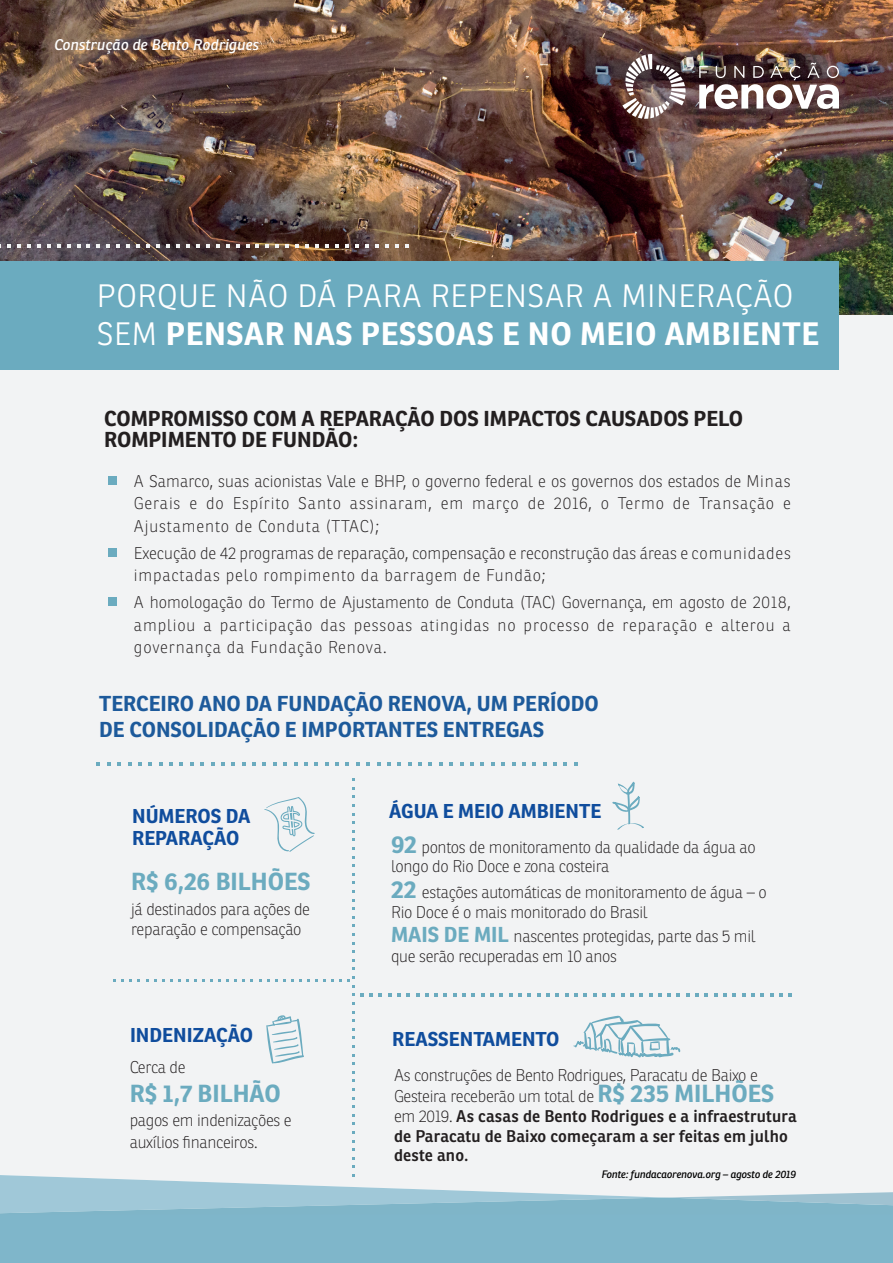
<style>
.page{position:relative;width:893px;height:1263px;background:#fff}
.page>*{position:absolute;margin:0;border:0;box-sizing:border-box;transform-origin:0 0}
.t1{font:300 31.5px/37.8px "Ronnia";letter-spacing:.02em;color:#fff}
.t2{font:700 24px "Ronnia";color:#6babbf}
.t3{font:700 21px/25.5px "Ronnia";color:#1d5a9b}
.t4{font:700 21px/21px "Ronnia";color:#231f20}
.t5{font:700 19.5px/22px "Ronnia";color:#104d9d}
.t6{font:100 16.5px/22.5px "Ronnia";letter-spacing:-.02em;color:#231f20}
.t7{font:600 16.5px/20.1px "Ronnia";letter-spacing:.01em;color:#231f20}
.t8{font:100 16.5px/22.5px "Ronnia";color:#231f20}
.t9{font:italic 15px "Ronnia W01";color:#fff}
.t10{font:italic 10.5px "Ronnia W01";letter-spacing:-.02em;color:#000}
.s1{font-weight:700}
.s2{font-weight:700;font-size:24px;color:#6babbf}
.s3{font-weight:700;font-size:21px;color:#6babbf}
.s4{font-weight:100}
</style>
<div class="page">
<div style="left:0;top:315px;width:893px;height:860px;background:#f2f3f4"></div>
<div style="left:0;top:1214px;width:893px;height:49px;background:#7fb6ca"></div>
<svg style="left:0;top:1175px;width:893px;height:39px"></svg>
<img style="left:0;top:0;width:893px;height:315px">
<div style="left:108px;top:476px;width:9px;height:9px;background:#6babbf"></div>
<div style="left:108px;top:597px;width:9px;height:9px;background:#6babbf"></div>
<div style="left:108px;top:549px;width:9px;height:8px;background:#6babbf"></div>
<svg style="left:264px;top:797px;width:51px;height:55px"></svg>
<svg style="left:266px;top:1015px;width:38px;height:49px"></svg>
<svg style="left:612px;top:781px;width:32px;height:49px"></svg>
<svg style="left:573px;top:1015px;width:107px;height:42px"></svg>
<div style="left:0;top:261px;width:839px;height:109px;background:#6babbf"></div>
<svg style="left:7px;top:244px;width:4px;height:4px"></svg>
<svg style="left:17px;top:244px;width:4px;height:4px"></svg>
<svg style="left:27px;top:244px;width:3px;height:4px"></svg>
<svg style="left:37px;top:244px;width:3px;height:4px"></svg>
<svg style="left:47px;top:244px;width:3px;height:4px"></svg>
<svg style="left:57px;top:244px;width:3px;height:4px"></svg>
<svg style="left:67px;top:244px;width:3px;height:4px"></svg>
<svg style="left:77px;top:244px;width:3px;height:4px"></svg>
<svg style="left:87px;top:244px;width:3px;height:4px"></svg>
<svg style="left:97px;top:244px;width:3px;height:4px"></svg>
<svg style="left:107px;top:244px;width:3px;height:4px"></svg>
<svg style="left:117px;top:244px;width:3px;height:4px"></svg>
<svg style="left:127px;top:244px;width:3px;height:4px"></svg>
<svg style="left:137px;top:244px;width:3px;height:4px"></svg>
<svg style="left:146px;top:244px;width:4px;height:4px"></svg>
<svg style="left:156px;top:244px;width:4px;height:4px"></svg>
<svg style="left:166px;top:244px;width:4px;height:4px"></svg>
<svg style="left:176px;top:244px;width:4px;height:4px"></svg>
<svg style="left:186px;top:244px;width:4px;height:4px"></svg>
<svg style="left:196px;top:244px;width:3px;height:4px"></svg>
<svg style="left:206px;top:244px;width:3px;height:4px"></svg>
<svg style="left:216px;top:244px;width:3px;height:4px"></svg>
<svg style="left:226px;top:244px;width:3px;height:4px"></svg>
<svg style="left:236px;top:244px;width:3px;height:4px"></svg>
<svg style="left:246px;top:244px;width:3px;height:4px"></svg>
<svg style="left:256px;top:244px;width:3px;height:4px"></svg>
<svg style="left:266px;top:244px;width:3px;height:4px"></svg>
<svg style="left:276px;top:244px;width:3px;height:4px"></svg>
<svg style="left:286px;top:244px;width:3px;height:4px"></svg>
<svg style="left:296px;top:244px;width:3px;height:4px"></svg>
<svg style="left:305px;top:244px;width:4px;height:4px"></svg>
<svg style="left:315px;top:244px;width:4px;height:4px"></svg>
<svg style="left:325px;top:244px;width:4px;height:4px"></svg>
<svg style="left:335px;top:244px;width:4px;height:4px"></svg>
<svg style="left:345px;top:244px;width:4px;height:4px"></svg>
<svg style="left:355px;top:244px;width:3px;height:4px"></svg>
<svg style="left:365px;top:244px;width:3px;height:4px"></svg>
<svg style="left:375px;top:244px;width:3px;height:4px"></svg>
<svg style="left:385px;top:244px;width:3px;height:4px"></svg>
<svg style="left:395px;top:244px;width:3px;height:4px"></svg>
<svg style="left:405px;top:244px;width:3px;height:4px"></svg>
<svg style="left:553px;top:763px;width:4px;height:3px"></svg>
<svg style="left:532px;top:763px;width:4px;height:3px"></svg>
<svg style="left:522px;top:763px;width:4px;height:3px"></svg>
<svg style="left:501px;top:763px;width:4px;height:3px"></svg>
<svg style="left:470px;top:763px;width:4px;height:3px"></svg>
<svg style="left:449px;top:763px;width:4px;height:3px"></svg>
<svg style="left:439px;top:763px;width:4px;height:3px"></svg>
<svg style="left:418px;top:763px;width:4px;height:3px"></svg>
<svg style="left:387px;top:763px;width:4px;height:3px"></svg>
<svg style="left:366px;top:763px;width:4px;height:3px"></svg>
<svg style="left:356px;top:763px;width:4px;height:3px"></svg>
<svg style="left:335px;top:763px;width:4px;height:3px"></svg>
<svg style="left:304px;top:763px;width:4px;height:3px"></svg>
<svg style="left:283px;top:763px;width:4px;height:3px"></svg>
<svg style="left:273px;top:763px;width:4px;height:3px"></svg>
<svg style="left:252px;top:763px;width:4px;height:3px"></svg>
<svg style="left:221px;top:763px;width:4px;height:3px"></svg>
<svg style="left:200px;top:763px;width:4px;height:3px"></svg>
<svg style="left:190px;top:763px;width:4px;height:3px"></svg>
<svg style="left:169px;top:763px;width:4px;height:3px"></svg>
<svg style="left:138px;top:763px;width:4px;height:3px"></svg>
<svg style="left:117px;top:763px;width:4px;height:3px"></svg>
<svg style="left:107px;top:763px;width:4px;height:3px"></svg>
<svg style="left:352px;top:1157px;width:3px;height:11px"></svg>
<svg style="left:352px;top:1131px;width:3px;height:11px"></svg>
<svg style="left:352px;top:1114px;width:3px;height:11px"></svg>
<svg style="left:352px;top:1088px;width:3px;height:11px"></svg>
<svg style="left:352px;top:1071px;width:3px;height:11px"></svg>
<svg style="left:352px;top:1045px;width:3px;height:11px"></svg>
<svg style="left:352px;top:1028px;width:3px;height:11px"></svg>
<svg style="left:352px;top:1002px;width:3px;height:11px"></svg>
<svg style="left:352px;top:959px;width:3px;height:11px"></svg>
<svg style="left:352px;top:916px;width:3px;height:11px"></svg>
<svg style="left:352px;top:873px;width:3px;height:11px"></svg>
<svg style="left:352px;top:830px;width:3px;height:11px"></svg>
<svg style="left:352px;top:787px;width:3px;height:11px"></svg>
<svg style="left:113px;top:979px;width:11px;height:2px"></svg>
<svg style="left:170px;top:979px;width:75px;height:2px"></svg>
<svg style="left:283px;top:976px;width:80px;height:20px"></svg>
<svg style="left:490px;top:993px;width:4px;height:3px"></svg>
<svg style="left:518px;top:993px;width:4px;height:3px"></svg>
<svg style="left:695px;top:993px;width:4px;height:3px"></svg>
<svg style="left:723px;top:993px;width:4px;height:3px"></svg>
<svg style="left:751px;top:993px;width:4px;height:3px"></svg>
<img style="left:699px;top:63px;width:140px;height:46px">
<svg style="left:622px;top:54px;width:64px;height:65px"></svg>
<p class="t9" style="left:54px;top:35px;width:206px">Construção de Bento Rodrigues</p>
<h1 class="t1" style="left:97px;top:277px;width:724px">PORQUE NÃO DÁ PARA REPENSAR A MINERAÇÃO<br>SEM <span class="s1">PENSAR NAS PESSOAS E NO MEIO AMBIENTE</span></h1>
<p class="t4" style="left:104px;top:408px;width:641px">COMPROMISSO COM A REPARAÇÃO DOS IMPACTOS CAUSADOS PELO<br>ROMPIMENTO DE FUNDÃO:</p>
<p class="t6" style="left:134px;top:470px;width:659px;text-align:justify">A Samarco, suas acionistas Vale e BHP, o governo federal e os governos dos estados de Minas Gerais e do Espírito Santo assinaram, em março de 2016, o Termo de Transação e Ajustamento de Conduta (TTAC);</p>
<p class="t8" style="left:134px;top:542px;width:658px">Execução de 42 programas de reparação, compensação e reconstrução das áreas e comunidades impactadas pelo rompimento da barragem de Fundão;</p>
<p class="t6" style="left:134px;top:591px;width:658px;text-align:justify">A homologação do Termo de Ajustamento de Conduta (TAC) Governança, em agosto de 2018, ampliou a participação das pessoas atingidas no processo de reparação e alterou a governança da Fundação Renova.</p>
<p class="t3" style="left:99px;top:691px;width:501px">TERCEIRO ANO DA FUNDAÇÃO RENOVA, UM PERÍODO<br>DE CONSOLIDAÇÃO E IMPORTANTES ENTREGAS</p>
<p class="t5" style="left:132px;top:804px;width:120px">NÚMEROS DA<br>REPARAÇÃO</p>
<h2 class="t2" style="left:131px;top:866px;width:181px">R$ 6,26 BILHÕES</h2>
<p class="t6" style="left:131px;top:899px;width:180px;line-height:19.8px">já destinados para ações de reparação e compensação</p>
<p class="t5" style="left:130px;top:1023px;width:124px">INDENIZAÇÃO</p>
<p class="t6" style="left:130px;top:1056px;width:58px">Cerca de</p>
<h2 class="t2" style="left:130px;top:1078px;width:153px">R$ 1,7 BILHÃO</h2>
<p class="t6" style="left:130px;top:1109px;width:164px;line-height:21.6px">pagos em indenizações e auxílios financeiros.</p>
<p class="t5" style="left:389px;top:799px;width:214px">ÁGUA E MEIO AMBIENTE</p>
<p class="t6" style="left:391px;top:837px;width:366px;line-height:19.8px"><span class="s2">92</span> pontos de monitoramento da qualidade da água ao longo do Rio Doce e zona costeira</p>
<p class="t6" style="left:391px;top:882px;width:377px;line-height:19.8px"><span class="s2">22</span> estações automáticas de monitoramento de água – o<br>Rio Doce é o mais monitorado do Brasil</p>
<p class="t6" style="left:391px;top:926px;width:366px;line-height:19.8px"><span class="s3">MAIS DE MIL</span> nascentes protegidas, parte das 5 mil que serão recuperadas em 10 anos</p>
<p class="t5" style="left:392px;top:1028px;width:168px">REASSENTAMENTO</p>
<p class="t7" style="left:394px;top:1065px;width:404px"><span class="s4">As construções de Bento Rodrigues, Paracatu de Baixo e Gesteira receberão um total de</span> <span class="s2">R$ 235 MILHÕES </span><span class="s4">em 2019.</span> As casas de Bento Rodrigues e a infraestrutura de Paracatu de Baixo começaram a ser feitas em julho deste ano.</p>
<p class="t10" style="left:601px;top:1168px;width:196px">Fonte: fundacaorenova.org – agosto de 2019</p>
</div>
